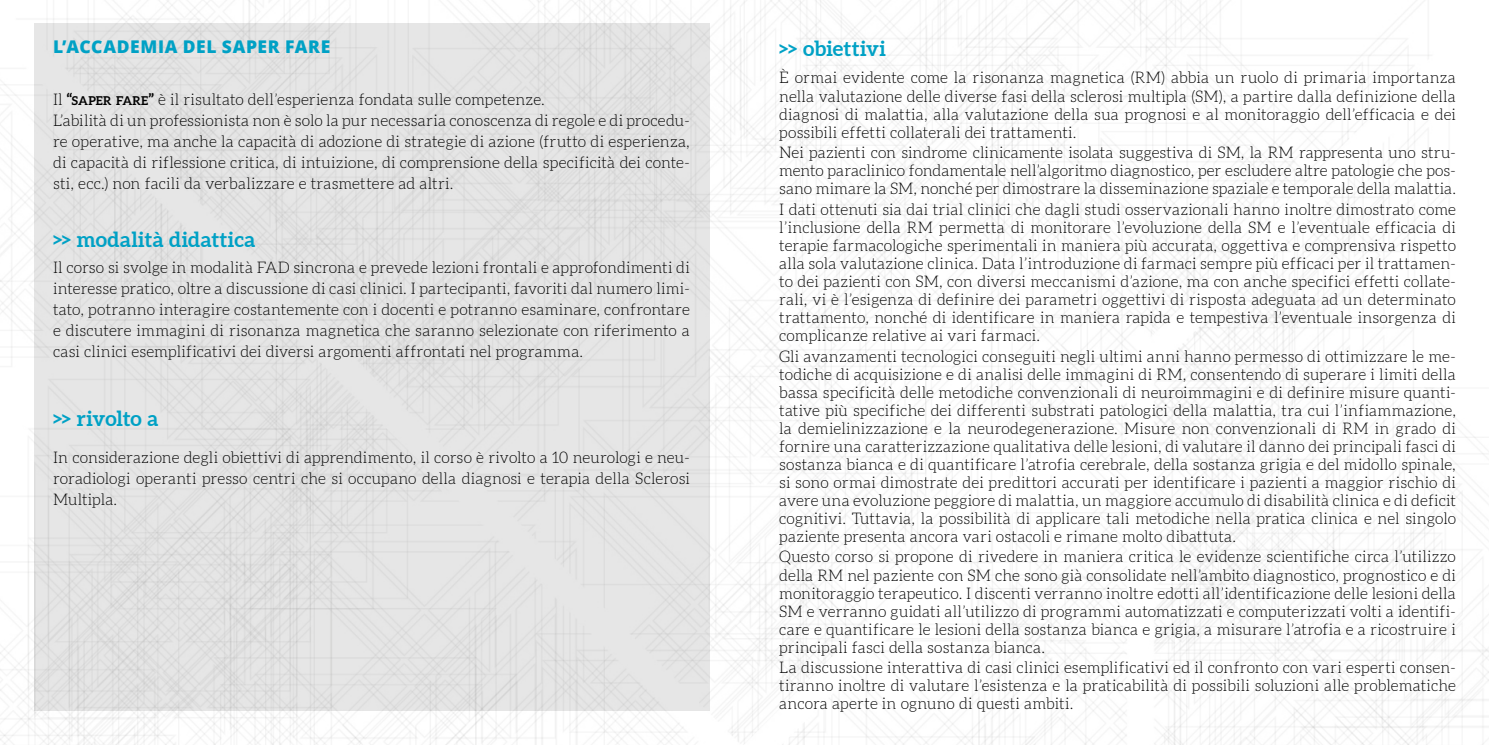
<style>
.page{position:relative;width:1489px;height:745px;background:#fff}
.page>*{position:absolute;margin:0;border:0;box-sizing:border-box;transform-origin:0 0}
.t1{font:700 21px "Aleo";letter-spacing:.005em;color:#00a1c5}
.t2{font:800 17.5px "Open Sans";letter-spacing:.04em;color:#00a1c5}
.t3{font:300 15.75px/18px "Aleo";letter-spacing:.005em;color:#000;text-align:justify}
.s1{font-weight:700}
.s2{font-weight:700;font-size:12.25px}
</style>
<div class="page">
<img style="left:0;top:0;width:1488px;height:744px">
<div style="left:35px;top:23px;width:674px;height:686px;background:#e4e4e4"></div>
<p class="t2" style="left:53px;top:33px;width:279px">L’ACCADEMIA DEL SAPER FARE</p>
<p class="t3" style="left:53px;top:90px;width:638px;line-height:21px;text-align:left">Il <span class="s1">“</span><span class="s2">SAPER FARE</span><span class="s1">”</span> è il risultato dell’esperienza fondata sulle competenze.<br>L’abilità di un professionista non è solo la pur necessaria conoscenza di regole e di procedu&shy;re operative, ma anche la capacità di adozione di strategie di azione (frutto di esperienza, di capacità di riflessione critica, di intuizione, di comprensione della specificità dei conte&shy;sti, ecc.) non facili da verbalizzare e trasmettere ad altri.</p>
<h1 class="t1" style="left:53px;top:226px;width:204px">&gt;&gt; modalità didattica</h1>
<p class="t3" style="left:53px;top:258px;width:638px;line-height:21px">Il corso si svolge in modalità FAD sincrona e prevede lezioni frontali e approfondimenti di interesse pratico, oltre a discussione di casi clinici. I partecipanti, favoriti dal numero limi&shy;tato, potranno interagire costantemente con i docenti e potranno esaminare, confrontare e discutere immagini di risonanza magnetica che saranno selezionate con riferimento a casi clinici esemplificativi dei diversi argomenti affrontati nel programma.</p>
<h1 class="t1" style="left:53px;top:405px;width:107px">&gt;&gt; rivolto a</h1>
<p class="t3" style="left:53px;top:447px;width:638px;line-height:21px">In considerazione degli obiettivi di apprendimento, il corso è rivolto a 10 neurologi e neu&shy;roradiologi operanti presso centri che si occupano della diagnosi e terapia della Sclerosi Multipla.</p>
<h1 class="t1" style="left:779px;top:35px;width:108px">&gt;&gt; obiettivi</h1>
<p class="t3" style="left:779px;top:70px;width:678px">È ormai evidente come la risonanza magnetica (RM) abbia un ruolo di primaria importanza nella valutazione delle diverse fasi della sclerosi multipla (SM), a partire dalla definizione della diagnosi di malattia, alla valutazione della sua prognosi e al monitoraggio dell’efficacia e dei possibili effetti collaterali dei trattamenti.</p>
<p class="t3" style="left:779px;top:145px;width:678px">Nei pazienti con sindrome clinicamente isolata suggestiva di SM, la RM rappresenta uno stru&shy;mento paraclinico fondamentale nell’algoritmo diagnostico, per escludere altre patologie che pos&shy;sano mimare la SM, nonché per dimostrare la disseminazione spaziale e temporale della malattia.</p>
<p class="t3" style="left:779px;top:201px;width:678px">I dati ottenuti sia dai trial clinici che dagli studi osservazionali hanno inoltre dimostrato come l’inclusione della RM permetta di monitorare l’evoluzione della SM e l’eventuale efficacia di terapie farmacologiche sperimentali in maniera più accurata, oggettiva e comprensiva rispetto alla sola valutazione clinica. Data l’introduzione di farmaci sempre più efficaci per il trattamen&shy;to dei pazienti con SM, con diversi meccanismi d’azione, ma con anche specifici effetti collate&shy;rali, vi è l’esigenza di definire dei parametri oggettivi di risposta adeguata ad un determinato trattamento, nonché di identificare in maniera rapida e tempestiva l’eventuale insorgenza di complicanze relative ai vari farmaci.</p>
<p class="t3" style="left:779px;top:348px;width:678px">Gli avanzamenti tecnologici conseguiti negli ultimi anni hanno permesso di ottimizzare le me&shy;todiche di acquisizione e di analisi delle immagini di RM, consentendo di superare i limiti della bassa specificità delle metodiche convenzionali di neuroimmagini e di definire misure quanti&shy;tative più specifiche dei differenti substrati patologici della malattia, tra cui l’infiammazione, la demielinizzazione e la neurodegenerazione. Misure non convenzionali di RM in grado di fornire una caratterizzazione qualitativa delle lesioni, di valutare il danno dei principali fasci di sostanza bianca e di quantificare l’atrofia cerebrale, della sostanza grigia e del midollo spinale, si sono ormai dimostrate dei predittori accurati per identificare i pazienti a maggior rischio di avere una evoluzione peggiore di malattia, un maggiore accumulo di disabilità clinica e di deficit cognitivi. Tuttavia, la possibilità di applicare tali metodiche nella pratica clinica e nel singolo paziente presenta ancora vari ostacoli e rimane molto dibattuta.</p>
<p class="t3" style="left:779px;top:548px;width:678px">Questo corso si propone di rivedere in maniera critica le evidenze scientifiche circa l’utilizzo della RM nel paziente con SM che sono già consolidate nell’ambito diagnostico, prognostico e di monitoraggio terapeutico. I discenti verranno inoltre edotti all’identificazione delle lesioni della SM e verranno guidati all’utilizzo di programmi automatizzati e computerizzati volti a identifi&shy;care e quantificare le lesioni della sostanza bianca e grigia, a misurare l’atrofia e a ricostruire i principali fasci della sostanza bianca.</p>
<p class="t3" style="left:779px;top:659px;width:678px">La discussione interattiva di casi clinici esemplificativi ed il confronto con vari esperti consen&shy;tiranno inoltre di valutare l’esistenza e la praticabilità di possibili soluzioni alle problematiche ancora aperte in ognuno di questi ambiti.</p>
</div>
